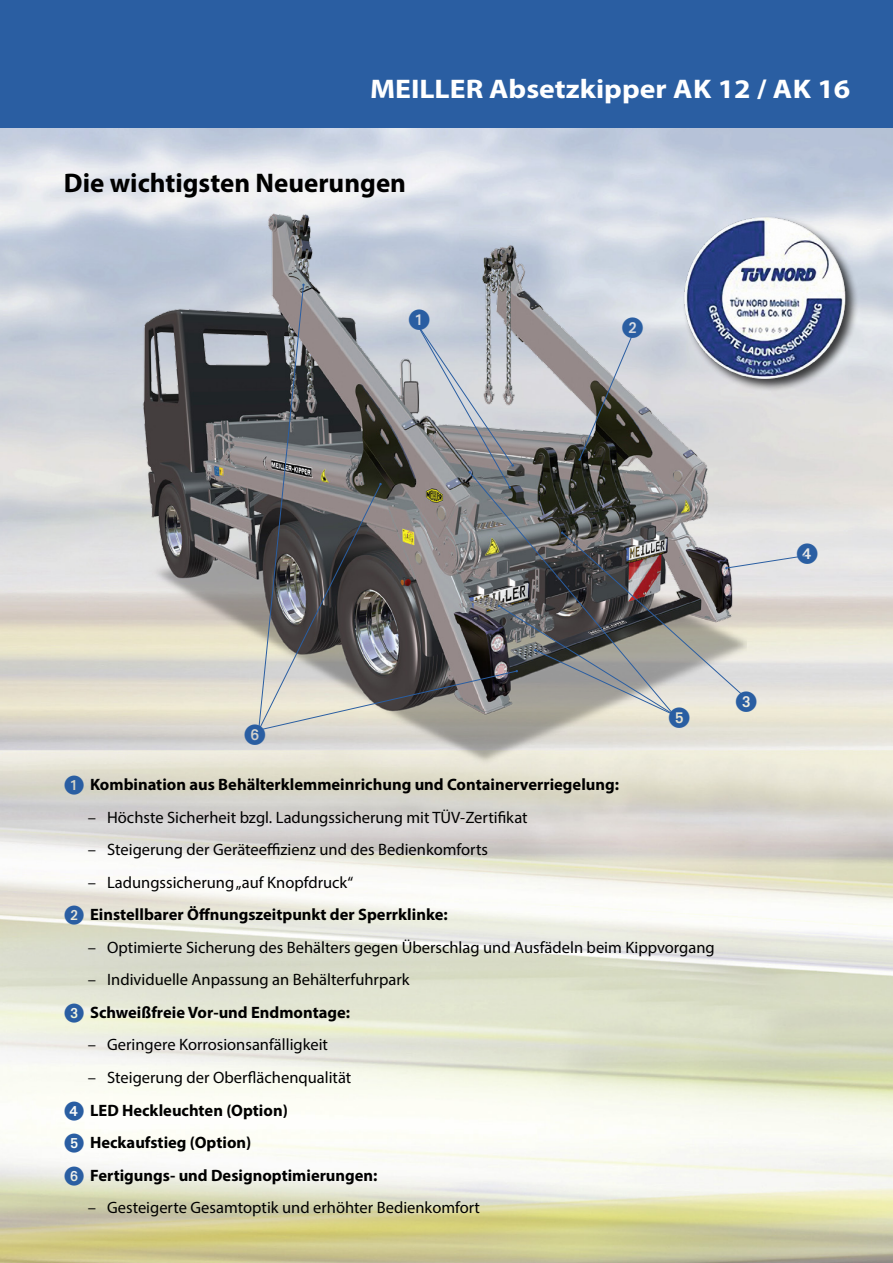
<style>
.page{position:relative;width:893px;height:1263px;background:#fff}
.page>*{position:absolute;margin:0;border:0;box-sizing:border-box;transform-origin:0 0}
.t1{font:700 27px "Myriad Pro";color:#fff;scale:1.1 1}
.t2{font:700 27px "Myriad Pro";color:#000}
.t3{font:21px "European Pi One";color:#2a5ea2}
.t4{font:16.5px "Myriad Pro";color:#000}
.t5{font:700 16.5px "Myriad Pro";color:#000}
.s1{font-family:"European Pi One";font-weight:400;font-size:19.5px;color:#2a5ea2}
</style>
<div class="page">
<div style="left:0;top:0;width:893px;height:128px;background:#2a5ea2"></div>
<img style="left:65px;top:191px;width:681px;height:595px">
<svg style="left:258px;top:284px;width:548px;height:447px;background:#949393"></svg>
<div style="left:682px;top:215px;width:177px;height:177px;background:#000;opacity:.75"></div>
<img style="left:679px;top:215px;width:171px;height:163px">
<h1 class="t1" style="left:370px;top:71px;width:438px">MEILLER Absetzkipper AK 12 / AK 16</h1>
<h1 class="t2" style="left:64px;top:165px;width:344px">Die wichtigsten Neuerungen</h1>
<p class="t3" style="left:409px;top:308px;width:22px">1</p>
<p class="t3" style="left:622px;top:316px;width:22px">2</p>
<p class="t3" style="left:797px;top:542px;width:22px">4</p>
<p class="t3" style="left:669px;top:706px;width:22px">5</p>
<p class="t3" style="left:245px;top:723px;width:22px">6</p>
<p class="t5" style="left:65px;top:774px;width:556px"><span class="s1">1.</span> Kombination aus Behälterklemmeinrichung und Containerverriegelung:</p>
<p class="t4" style="left:88px;top:807px;width:441px">– Höchste Sicherheit bzgl. Ladungssicherung mit TÜV-Zertifikat</p>
<p class="t4" style="left:88px;top:839px;width:402px">– Steigerung der Geräteeffizienz und des Bedienkomforts</p>
<p class="t4" style="left:88px;top:872px;width:267px">– Ladungssicherung „auf Knopfdruck“</p>
<p class="t5" style="left:65px;top:904px;width:385px"><span class="s1">2.</span> Einstellbarer Öffnungszeitpunkt der Sperrklinke:</p>
<p class="t4" style="left:88px;top:937px;width:628px">– Optimierte Sicherung des Behälters gegen Überschlag und Ausfädeln beim Kippvorgang</p>
<p class="t4" style="left:88px;top:969px;width:323px">– Individuelle Anpassung an Behälterfuhrpark</p>
<p class="t5" style="left:65px;top:1001px;width:287px"><span class="s1">3.</span> Schweißfreie Vor-und Endmontage:</p>
<p class="t4" style="left:88px;top:1035px;width:242px">– Geringere Korrosionsanfälligkeit</p>
<p class="t4" style="left:88px;top:1067px;width:265px">– Steigerung der Oberflächenqualität</p>
<p class="t5" style="left:65px;top:1099px;width:225px"><span class="s1">4.</span> LED Heckleuchten (Option)</p>
<p class="t5" style="left:65px;top:1132px;width:188px"><span class="s1">5.</span> Heckaufstieg (Option)</p>
<p class="t5" style="left:65px;top:1164px;width:314px"><span class="s1">6.</span> Fertigungs- und Designoptimierungen:</p>
<p class="t4" style="left:88px;top:1197px;width:394px">– Gesteigerte Gesamtoptik und erhöhter Bedienkomfort</p>
<p class="t3" style="left:736px;top:690px;width:22px">3</p>
</div>
